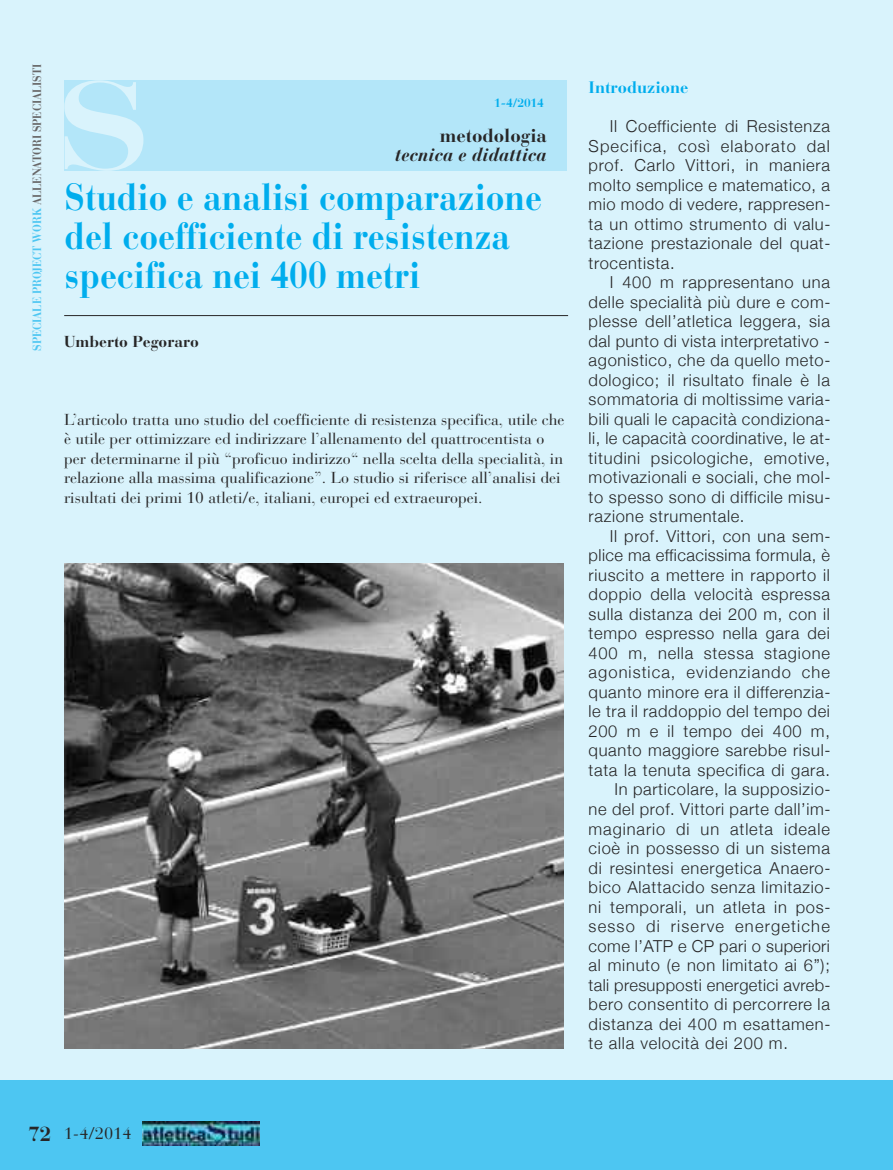
<style>
.page{position:relative;width:893px;height:1170px;background:#fff}
.page>*{position:absolute;margin:0;border:0;box-sizing:border-box;transform-origin:0 0}
.t1{font:700 123px "Bauer Bodoni";color:#d9f3fc;scale:1.3 1}
.t2{font:700 37.5px/39px "Bauer Bodoni";color:#00aded;scale:.9 1}
.t3{font:700 20.25px "Bauer Bodoni";color:#272627}
.t4{font:italic 700 18.75px "Bauer Bodoni";color:#272627}
.t5{font:700 18.75px "Bauer Bodoni";color:#272627}
.t6{font:300 16.5px/19.5px "Helvetica Neue";letter-spacing:.04em;color:#272627;text-align:justify}
.t7{font:300 16.5px "Helvetica Neue";letter-spacing:.02em;color:#272627}
.t8{font:300 16.5px "Helvetica Neue";letter-spacing:.065em;color:#272627}
.t9{font:300 16.5px "Helvetica Neue";letter-spacing:.07em;color:#272627}
.t10{font:700 16.5px "Bauer Bodoni";color:#00aded}
.t11{font:16.5px "Bauer Bodoni";color:#272627}
.t12{font:15.75px/19.5px "Bauer Bodoni";color:#272627}
.t13{font:700 15.75px "Bauer Bodoni";color:#272627}
.t14{font:700 12px "Bauer Bodoni";letter-spacing:-.005em;color:#686768;scale:.9 1}
.t15{font:700 12px "Bauer Bodoni";color:#00aded}
.s1{color:#4dc6f2}
</style>
<div class="page">
<div style="left:0;top:0;width:893px;height:1169px;background:#d9f3fc"></div>
<div style="left:64px;top:80px;width:503px;height:90px;background:#b3e6f9"></div>
<hr style="left:64px;top:315px;width:504px;height:1px;background:#272627">
<img style="left:65px;top:563px;width:499px;height:485px">
<div style="left:0;top:1080px;width:893px;height:89px;background:#4dc6f2"></div>
<img style="left:143px;top:1121px;width:117px;height:24px">
<p class="t14" style="left:33px;top:351px;width:320px;rotate:-90deg"><span class="s1">SPECIALE PROJECT WORK</span> ALLENATORI SPECIALISTI</p>
<h1 class="t1" style="left:55px;top:82px;width:77px">S</h1>
<p class="t15" style="left:494px;top:99px;width:51px">1-4/2014</p>
<p class="t5" style="left:440px;top:128px;width:109px">metodologia</p>
<p class="t4" style="left:395px;top:148px;width:153px">tecnica e didattica</p>
<h2 class="t2" style="left:65px;top:182px;width:532px">Studio e analisi comparazione del coefficiente di resistenza specifica nei 400 metri</h2>
<p class="t13" style="left:64px;top:335px;width:136px">Umberto Pegoraro</p>
<p class="t12" style="left:64px;top:411px;width:502px">L’articolo tratta uno studio del coefficiente di resistenza specifica, utile che è utile per ottimizzare ed indirizzare l’allenamento del quattrocentista o per determinarne il più “proficuo indirizzo“ nella scelta della specialità, in relazione alla massima qualificazione”. Lo studio si riferisce all’analisi dei risultati dei primi 10 atleti/e, italiani, europei ed extraeuropei.</p>
<p class="t10" style="left:589px;top:81px;width:101px">Introduzione</p>
<p class="t6" style="left:589px;top:116px;width:243px;text-indent:21px">Il Coefficiente di Resistenza Specifica, così elaborato dal prof. Carlo Vittori, in maniera molto semplice e matematico, a mio modo di vedere, rappresen&shy;ta un ottimo strumento di valu&shy;tazione prestazionale del quat&shy;trocentista.</p>
<p class="t6" style="left:589px;top:272px;width:243px;text-indent:21px">I 400 m rappresentano una delle specialità più dure e com&shy;plesse dell’atletica leggera, sia dal punto di vista interpretativo - agonistico, che da quello meto&shy;dologico; il risultato finale è la sommatoria di moltissime varia&shy;bili quali le capacità condiziona&shy;li, le capacità coordinative, le at&shy;titudini psicologiche, emotive, motivazionali e sociali, che mol&shy;to spesso sono di difficile misu&shy;razione strumentale.</p>
<p class="t6" style="left:610px;top:526px;width:222px">Il prof. Vittori, con una sem-</p>
<p class="t6" style="left:589px;top:545px;width:243px">plice ma efficacissima formula, è</p>
<p class="t6" style="left:589px;top:565px;width:243px">riuscito a mettere in rapporto il</p>
<p class="t6" style="left:589px;top:584px;width:243px">doppio della velocità espressa</p>
<p class="t6" style="left:589px;top:604px;width:243px">sulla distanza dei 200 m, con il</p>
<p class="t6" style="left:589px;top:623px;width:243px">tempo espresso nella gara dei</p>
<p class="t6" style="left:589px;top:643px;width:243px">400 m, nella stessa stagione</p>
<p class="t8" style="left:589px;top:662px;width:243px">agonistica, evidenziando che</p>
<p class="t6" style="left:589px;top:682px;width:243px">quanto minore era il differenzia-</p>
<p class="t6" style="left:589px;top:701px;width:243px">le tra il raddoppio del tempo dei</p>
<p class="t6" style="left:589px;top:721px;width:243px">200 m e il tempo dei 400 m,</p>
<p class="t6" style="left:589px;top:740px;width:243px">quanto maggiore sarebbe risul-</p>
<p class="t6" style="left:589px;top:760px;width:243px">tata la tenuta specifica di gara.</p>
<p class="t6" style="left:614px;top:779px;width:218px">In particolare, la supposizio-</p>
<p class="t6" style="left:589px;top:799px;width:244px">ne del prof. Vittori parte dall’im-</p>
<p class="t6" style="left:589px;top:818px;width:243px">maginario di un atleta ideale</p>
<p class="t6" style="left:589px;top:838px;width:243px">cioè in possesso di un sistema</p>
<p class="t6" style="left:589px;top:857px;width:244px">di resintesi energetica Anaero-</p>
<p class="t6" style="left:589px;top:877px;width:244px">bico Alattacido senza limitazio-</p>
<p class="t6" style="left:589px;top:896px;width:244px">ni temporali, un atleta in pos-</p>
<p class="t9" style="left:589px;top:916px;width:243px">sesso di riserve energetiche</p>
<p class="t6" style="left:589px;top:935px;width:243px">come l’ATP e CP pari o superiori</p>
<p class="t6" style="left:589px;top:955px;width:243px">al minuto (e non limitato ai 6”);</p>
<p class="t7" style="left:589px;top:974px;width:244px">tali presupposti energetici avreb-</p>
<p class="t6" style="left:589px;top:994px;width:243px">bero consentito di percorrere la</p>
<p class="t6" style="left:589px;top:1013px;width:244px">distanza dei 400 m esattamen-</p>
<p class="t6" style="left:589px;top:1033px;width:201px">te alla velocità dei 200 m.</p>
<p class="t3" style="left:29px;top:1126px;width:24px">72</p>
<p class="t11" style="left:64px;top:1127px;width:69px">1-4/2014</p>
</div>
